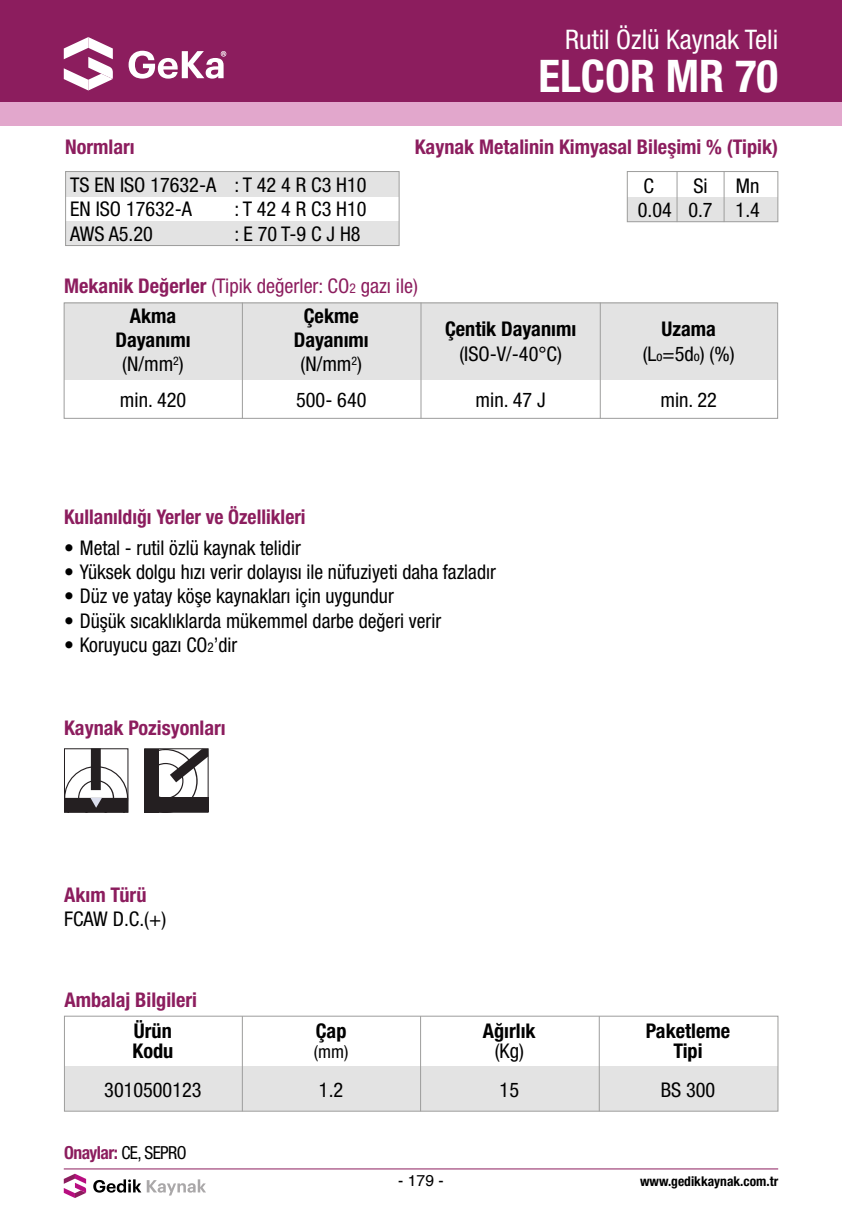
<style>
.page{position:relative;width:842px;height:1212px;background:#fff}
.page>*{position:absolute;margin:0;border:0;box-sizing:border-box;transform-origin:0 0}
.t1{font:700 condensed 45px "Helvetica Neue LT Std";color:#fff}
.t2{font:condensed 27px "Helvetica Neue LT Std";color:#fff}
.t3{font:condensed 20.25px/24.3px "Helvetica Neue LT Std";color:#000}
.t4{font:700 condensed 20.25px "Helvetica Neue LT Std";color:#8c1d5e}
.t5{font:700 condensed 20.25px/24.3px "Helvetica Neue LT Std";color:#000;text-align:center}
.t6{font:condensed 20.25px/29.7px "Helvetica Neue LT Std";color:#8c1d5e}
.t7{font:700 condensed 18px "Helvetica Neue LT Std";letter-spacing:-.03em;color:#8c1d5e}
.t8{font:condensed 18px "Helvetica Neue LT Std";color:#000}
.t9{font:15.75px "Helvetica";color:#000}
.t10{font:700 condensed 13.5px "Helvetica Neue LT Std";color:#000}
.s1{font-weight:700}
.s2{font-size:13.5px}
.s3{font-weight:700;color:#000}
.s4{font-weight:400}
.s5{font-weight:400;color:#000}
</style>
<div class="page">
<hr style="left:64px;top:1168px;width:714px;height:1px;background:#8c1d5e">
<svg style="left:93px;top:1179px;width:48px;height:13px"></svg>
<svg style="left:147px;top:1179px;width:59px;height:16px"></svg>
<svg style="left:64px;top:1174px;width:22px;height:24px"></svg>
<div style="left:0;top:0;width:842px;height:102px;background:#8c1d5e"></div>
<div style="left:0;top:102px;width:842px;height:23px;background:#e2a7cc"></div>
<svg style="left:64px;top:37px;width:49px;height:53px"></svg>
<svg style="left:129px;top:51px;width:97px;height:28px"></svg>
<svg style="left:64px;top:748px;width:64px;height:64px"></svg>
<div style="left:144px;top:748px;width:64px;height:65px;border:1px solid #241f21"></div>
<div style="left:145px;top:748px;width:14px;height:64px;background:#605d5e"></div>
<svg style="left:145px;top:749px;width:63px;height:63px"></svg>
<div style="left:66px;top:172px;width:333px;height:25px;background:#e3e3e3"></div>
<div style="left:66px;top:221px;width:333px;height:25px;background:#e3e3e3"></div>
<div style="left:65px;top:171px;width:334px;height:75px;border:1px solid #9d9d9c"></div>
<div style="left:627px;top:197px;width:151px;height:25px;background:#e3e3e3"></div>
<div style="left:627px;top:171px;width:151px;height:51px;border:1px solid #9d9d9c"></div>
<hr style="left:677px;top:171px;width:1px;height:51px;background:#9d9d9c">
<hr style="left:724px;top:171px;width:1px;height:51px;background:#9d9d9c">
<div style="left:65px;top:1066px;width:713px;height:45px;background:#e3e3e3"></div>
<hr style="left:242px;top:1016px;width:1px;height:95px;background:#9d9d9c">
<hr style="left:420px;top:1016px;width:1px;height:95px;background:#9d9d9c">
<hr style="left:599px;top:1016px;width:1px;height:95px;background:#9d9d9c">
<div style="left:64px;top:303px;width:713px;height:77px;background:#e3e3e3"></div>
<div style="left:64px;top:303px;width:714px;height:116px;border:1px solid #9d9d9c"></div>
<hr style="left:242px;top:303px;width:1px;height:116px;background:#9d9d9c">
<hr style="left:421px;top:303px;width:1px;height:116px;background:#9d9d9c">
<hr style="left:600px;top:303px;width:1px;height:116px;background:#9d9d9c">
<div style="left:64px;top:1016px;width:714px;height:95px;border:1px solid #9d9d9c"></div>
<p class="t4" style="left:65px;top:135px;width:71px">Normları</p>
<p class="t3" style="left:70px;top:172px;width:298px">TS EN ISO 17632-A : T 42 4 R C3 H10<br>EN ISO 17632-A</p>
<p class="t3" style="left:234px;top:197px;width:134px">: T 42 4 R C3 H10</p>
<p class="t3" style="left:70px;top:221px;width:84px">AWS A5.20</p>
<p class="t3" style="left:234px;top:221px;width:128px">: E 70 T-9 C J H8</p>
<h2 class="t2" style="left:565px;top:24px;width:214px">Rutil Özlü Kaynak Teli</h2>
<h1 class="t1" style="left:538px;top:49px;width:241px">ELCOR MR 70</h1>
<p class="t4" style="left:415px;top:135px;width:365px">Kaynak Metalinin Kimyasal Bileşimi % (Tipik)</p>
<p class="t3" style="left:643px;top:173px;width:12px">C</p>
<p class="t3" style="left:693px;top:173px;width:16px">Si</p>
<p class="t3" style="left:638px;top:173px;width:124px;text-align:right">Mn<br>0.04 0.7 1.4</p>
<p class="t6" style="left:130px;top:271px;width:290px;text-indent:-66px"><span class="s1">Mekanik Değerler</span> (Tipik değerler: CO<span class="s2">2</span> gazı ile)<br><span class="s3">Akma</span></p>
<p class="t5" style="left:116px;top:327px;width:76px">Dayanımı <span class="s4">(N/mm</span><sup>2</sup><span class="s4">)</span></p>
<p class="t3" style="left:120px;top:387px;width:68px">min. 420</p>
<p class="t5" style="left:294px;top:303px;width:76px">Çekme<br>Dayanımı <span class="s4">(N/mm</span><sup>2</sup><span class="s4">)</span></p>
<p class="t3" style="left:296px;top:387px;width:72px">500- 640</p>
<p class="t5" style="left:445px;top:317px;width:133px">Çentik Dayanımı</p>
<p class="t3" style="left:459px;top:341px;width:104px">(ISO-V/-40°C)</p>
<p class="t3" style="left:476px;top:387px;width:72px">min. 47 J</p>
<p class="t4" style="left:64px;top:505px;width:243px">Kullanıldığı Yerler ve Özellikleri</p>
<p class="t3" style="left:64px;top:535px;width:238px">• Metal - rutil özlü kaynak telidir</p>
<p class="t3" style="left:64px;top:559px;width:433px">• Yüksek dolgu hızı verir dolayısı ile nüfuziyeti daha fazladır</p>
<p class="t3" style="left:64px;top:584px;width:331px">• Düz ve yatay köşe kaynakları için uygundur</p>
<p class="t3" style="left:64px;top:608px;width:379px">• Düşük sıcaklıklarda mükemmel darbe değeri verir</p>
<p class="t3" style="left:64px;top:632px;width:175px">• Koruyucu gazı CO<span class="s2">2</span>’dir</p>
<p class="t4" style="left:64px;top:715px;width:163px">Kaynak Pozisyonları</p>
<p class="t4" style="left:64px;top:882px;width:84px">Akım Türü</p>
<p class="t3" style="left:64px;top:907px;width:104px">FCAW D.C.(+)</p>
<p class="t4" style="left:64px;top:988px;width:134px">Ambalaj Bilgileri</p>
<p class="t5" style="left:132px;top:1020px;width:42px;line-height:20.2px;text-align:left">Ürün<br>Kodu</p>
<p class="t5" style="left:316px;top:1018px;width:32px">Çap</p>
<p class="t8" style="left:314px;top:1041px;width:36px">(mm)</p>
<p class="t5" style="left:483px;top:1018px;width:54px">Ağırlık</p>
<p class="t3" style="left:495px;top:1038px;width:31px">(Kg)</p>
<p class="t3" style="left:643px;top:317px;width:94px;text-align:center"><span class="s1">Uzama </span>(L<span class="s2">o</span>=5d<span class="s2">o</span>) (%)</p>
<p class="t3" style="left:660px;top:387px;width:58px">min. 22</p>
<p class="t5" style="left:646px;top:1020px;width:86px;line-height:20.2px">Paketleme<br>Tipi</p>
<p class="t3" style="left:104px;top:1077px;width:99px">3010500123</p>
<p class="t3" style="left:319px;top:1077px;width:26px">1.2</p>
<p class="t3" style="left:500px;top:1077px;width:21px">15</p>
<p class="t3" style="left:661px;top:1077px;width:56px">BS 300</p>
<p class="t7" style="left:64px;top:1141px;width:124px">Onaylar: <span class="s5">CE, SEPRO</span></p>
<p class="t9" style="left:398px;top:1169px;width:47px">- 179 -</p>
<p class="t10" style="left:640px;top:1173px;width:140px">www.gedikkaynak.com.tr</p>
</div>
